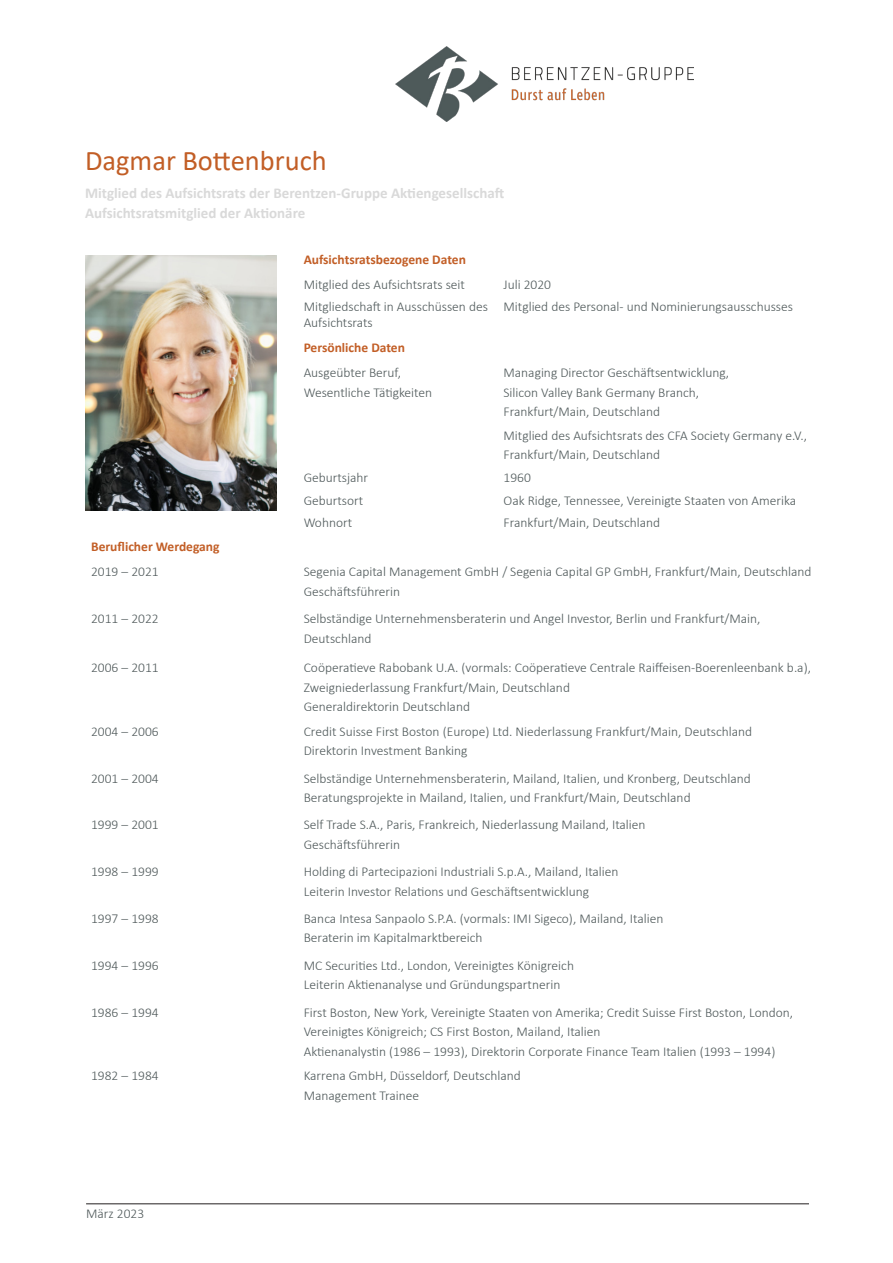
<style>
.page{position:relative;width:893px;height:1263px;background:#fff}
.page>*{position:absolute;margin:0;border:0;box-sizing:border-box;transform-origin:0 0}
.Name_Kupfer{font:28.5px "Calibri";color:#c25e26}
.Posten_hellgrau{font:700 15px/19.5px "Calibri";color:#d9d9d9}
.Tabelle_rechts_dunke{font:300 13.5px/19.5px "Calibri";color:#4e5859}
.Tabelle_links_dunkel{font:300 13.5px/19.5px "Calibri";color:#4e5859}
.Überschrift_Kupfer{font:700 13.5px "Calibri";color:#c25e26}
</style>
<div class="page">
<img style="left:395px;top:47px;width:299px;height:74px">
<hr style="left:86px;top:1203px;width:723px;height:1px;background:#231f20">
<img style="left:85px;top:255px;width:191px;height:255px">
<p class="Name_Kupfer" style="left:85px;top:141px;width:243px">Dagmar Bottenbruch</p>
<p class="Posten_hellgrau" style="left:85px;top:183px;width:421px">Mitglied des Aufsichtsrats der Berentzen-Gruppe Aktiengesellschaft<br>Aufsichtsratsmitglied der Aktionäre</p>
<p class="Überschrift_Kupfer" style="left:304px;top:250px;width:164px">Aufsichtsratsbezogene Daten</p>
<p class="Tabelle_links_dunkel" style="left:304px;top:275px;width:163px">Mitglied des Aufsichtsrats seit</p>
<p class="Tabelle_links_dunkel" style="left:503px;top:275px;width:49px">Juli 2020</p>
<p class="Tabelle_rechts_dunke" style="left:304px;top:298px;width:186px;line-height:16.2px">Mitgliedschaft in Ausschüssen des<br>Aufsichtsrats</p>
<p class="Tabelle_rechts_dunke" style="left:503px;top:297px;width:291px">Mitglied des Personal- und Nominierungsausschusses</p>
<p class="Überschrift_Kupfer" style="left:304px;top:338px;width:103px">Persönliche Daten</p>
<p class="Tabelle_links_dunkel" style="left:304px;top:363px;width:130px">Ausgeübter Beruf,<br>Wesentliche Tätigkeiten</p>
<p class="Tabelle_rechts_dunke" style="left:503px;top:363px;width:227px">Managing Director Geschäftsentwicklung,</p>
<p class="Tabelle_rechts_dunke" style="left:503px;top:382px;width:197px">Silicon Valley Bank Germany Branch,</p>
<p class="Tabelle_rechts_dunke" style="left:503px;top:402px;width:158px">Frankfurt/Main, Deutschland</p>
<p class="Tabelle_rechts_dunke" style="left:503px;top:425px;width:305px">Mitglied des Aufsichtsrats des CFA Society Germany e.V.,<br>Frankfurt/Main, Deutschland</p>
<p class="Tabelle_links_dunkel" style="left:304px;top:468px;width:66px">Geburtsjahr</p>
<p class="Tabelle_rechts_dunke" style="left:503px;top:468px;width:29px">1960</p>
<p class="Tabelle_links_dunkel" style="left:304px;top:490px;width:61px">Geburtsort</p>
<p class="Tabelle_rechts_dunke" style="left:503px;top:490px;width:294px">Oak Ridge, Tennessee, Vereinigte Staaten von Amerika</p>
<p class="Tabelle_links_dunkel" style="left:304px;top:512px;width:50px">Wohnort</p>
<p class="Tabelle_rechts_dunke" style="left:503px;top:512px;width:158px">Frankfurt/Main, Deutschland</p>
<p class="Überschrift_Kupfer" style="left:91px;top:537px;width:130px">Beruflicher Werdegang</p>
<p class="Tabelle_links_dunkel" style="left:91px;top:562px;width:69px">2019 – 2021</p>
<p class="Tabelle_rechts_dunke" style="left:304px;top:562px;width:509px">Segenia Capital Management GmbH / Segenia Capital GP GmbH, Frankfurt/Main, Deutschland<br>Geschäftsführerin</p>
<p class="Tabelle_links_dunkel" style="left:91px;top:609px;width:69px">2011 – 2022</p>
<p class="Tabelle_rechts_dunke" style="left:304px;top:609px;width:458px">Selbständige Unternehmensberaterin und Angel Investor, Berlin und Frankfurt/Main,</p>
<p class="Tabelle_rechts_dunke" style="left:304px;top:628px;width:69px">Deutschland</p>
<p class="Tabelle_links_dunkel" style="left:91px;top:658px;width:69px">2006 – 2011</p>
<p class="Tabelle_rechts_dunke" style="left:304px;top:658px;width:509px">Coöperatieve Rabobank U.A. (vormals: Coöperatieve Centrale Raiffeisen-Boerenleenbank b.a),<br>Zweigniederlassung Frankfurt/Main, Deutschland<br>Generaldirektorin Deutschland</p>
<p class="Tabelle_links_dunkel" style="left:91px;top:721px;width:69px">2004 – 2006</p>
<p class="Tabelle_rechts_dunke" style="left:304px;top:721px;width:450px">Credit Suisse First Boston (Europe) Ltd. Niederlassung Frankfurt/Main, Deutschland<br>Direktorin Investment Banking</p>
<p class="Tabelle_links_dunkel" style="left:91px;top:768px;width:69px">2001 – 2004</p>
<p class="Tabelle_rechts_dunke" style="left:304px;top:768px;width:449px">Selbständige Unternehmensberaterin, Mailand, Italien, und Kronberg, Deutschland<br>Beratungsprojekte in Mailand, Italien, und Frankfurt/Main, Deutschland</p>
<p class="Tabelle_links_dunkel" style="left:91px;top:815px;width:69px">1999 – 2001</p>
<p class="Tabelle_rechts_dunke" style="left:304px;top:815px;width:343px">Self Trade S.A., Paris, Frankreich, Niederlassung Mailand, Italien<br>Geschäftsführerin</p>
<p class="Tabelle_links_dunkel" style="left:91px;top:862px;width:69px">1998 – 1999</p>
<p class="Tabelle_rechts_dunke" style="left:304px;top:862px;width:316px">Holding di Partecipazioni Industriali S.p.A., Mailand, Italien<br>Leiterin Investor Relations und Geschäftsentwicklung</p>
<p class="Tabelle_links_dunkel" style="left:91px;top:908px;width:69px">1997 – 1998</p>
<p class="Tabelle_rechts_dunke" style="left:304px;top:908px;width:361px">Banca Intesa Sanpaolo S.P.A. (vormals: IMI Sigeco), Mailand, Italien<br>Beraterin im Kapitalmarktbereich</p>
<p class="Tabelle_links_dunkel" style="left:91px;top:955px;width:69px">1994 – 1996</p>
<p class="Tabelle_rechts_dunke" style="left:304px;top:955px;width:272px">MC Securities Ltd., London, Vereinigtes Königreich<br>Leiterin Aktienanalyse und Gründungspartnerin</p>
<p class="Tabelle_links_dunkel" style="left:91px;top:1002px;width:69px">1986 – 1994</p>
<p class="Tabelle_rechts_dunke" style="left:304px;top:1002px;width:491px">First Boston, New York, Vereinigte Staaten von Amerika; Credit Suisse First Boston, London,<br>Vereinigtes Königreich; CS First Boston, Mailand, Italien<br>Aktienanalystin (1986 – 1993), Direktorin Corporate Finance Team Italien (1993 – 1994)</p>
<p class="Tabelle_links_dunkel" style="left:91px;top:1066px;width:69px">1982 – 1984</p>
<p class="Tabelle_rechts_dunke" style="left:304px;top:1066px;width:219px">Karrena GmbH, Düsseldorf, Deutschland<br>Management Trainee</p>
<p class="Tabelle_rechts_dunke" style="left:86px;top:1203px;width:60px">März 2023</p>
</div>
